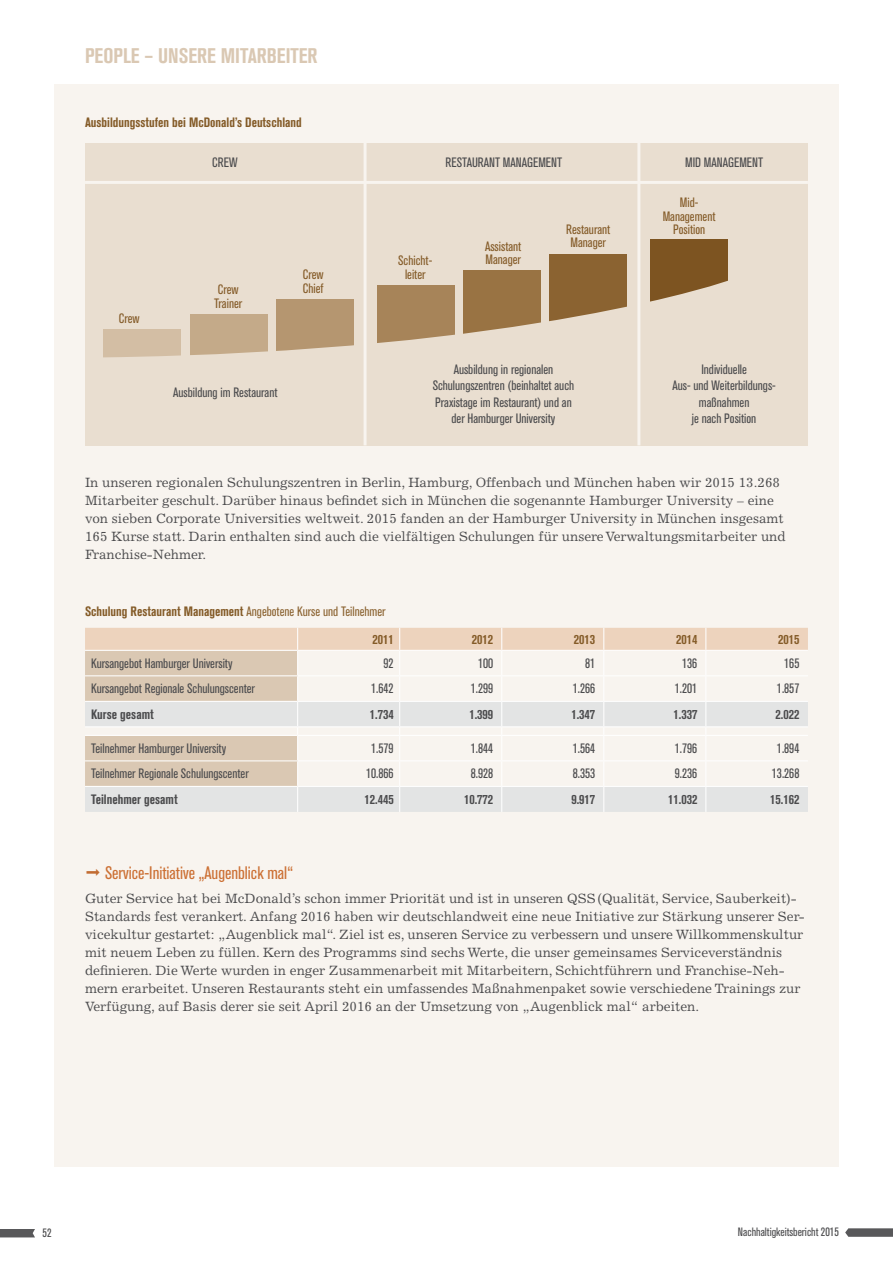
<style>
.page{position:relative;width:893px;height:1263px;background:#fff}
.page>*{position:absolute;margin:0;border:0;box-sizing:border-box;transform-origin:0 0}
.t1{font:700 condensed 21px "Akzidenz Grotesk BQ";color:#dac8b3}
.t2{font:condensed 18px "Akzidenz Grotesk BQ";color:#cc7034}
.t3{font:13.5px/18px "Excelsior LT Std";color:#4b4b4d}
.t4{font:condensed 13.5px/16.2px "Akzidenz Grotesk BQ";color:#4b4b4d;text-align:center}
.t5{font:700 condensed 13.5px "Akzidenz Grotesk BQ";color:#845b28}
.t6{font:condensed 13.5px/13.5px "Akzidenz Grotesk BQ";color:#845b28}
.t7{font:700 condensed 13.5px "Akzidenz Grotesk BQ";color:#4b4b4d}
.t8{font:condensed 12px "Akzidenz Grotesk BQ";color:#4b4b4d}
.s1{font-weight:400;color:#8b6331}
</style>
<div class="page">
<svg style="left:0;top:1229px;width:35px;height:8px"></svg>
<svg style="left:845px;top:1228px;width:48px;height:9px"></svg>
<div style="left:54px;top:84px;width:785px;height:1082px;background:#f8f4ef"></div>
<svg style="left:85px;top:628px;width:723px;height:184px"></svg>
<div style="left:85px;top:143px;width:723px;height:302px;background:#e9ded0"></div>
<div style="left:463px;top:270px;width:78px;height:89px;background:#997343"></div>
<div style="left:549px;top:254px;width:78px;height:105px;background:#8b6331"></div>
<div style="left:650px;top:240px;width:78px;height:119px;background:#7d5421"></div>
<svg style="left:103px;top:280px;width:625px;height:93px"></svg>
<hr style="left:364px;top:143px;width:3px;height:302px;background:#f8f4ef">
<hr style="left:637px;top:143px;width:3px;height:302px;background:#f8f4ef">
<hr style="left:85px;top:181px;width:723px;height:3px;background:#f8f4ef">
<h1 class="t1" style="left:85px;top:44px;width:234px">PEOPLE – UNSERE MITARBEITER</h1>
<p class="t5" style="left:85px;top:115px;width:218px">Ausbildungsstufen bei McDonald’s Deutschland</p>
<p class="t4" style="left:212px;top:154px;width:27px">CREW</p>
<p class="t4" style="left:446px;top:154px;width:118px">RESTAURANT MANAGEMENT</p>
<p class="t4" style="left:685px;top:154px;width:80px">MID MANAGEMENT</p>
<p class="t6" style="left:119px;top:311px;width:22px">Crew</p>
<p class="t6" style="left:214px;top:283px;width:30px">Crew<br>Trainer</p>
<p class="t6" style="left:303px;top:268px;width:22px">Crew<br>Chief</p>
<p class="t4" style="left:173px;top:384px;width:106px">Ausbildung im Restaurant</p>
<p class="t6" style="left:398px;top:254px;width:35px;text-align:center">Schicht&shy;leiter</p>
<p class="t6" style="left:485px;top:240px;width:38px">Assistant<br>Manager</p>
<p class="t6" style="left:566px;top:223px;width:46px;text-align:center">Restaurant<br>Manager</p>
<p class="t6" style="left:663px;top:196px;width:54px;text-align:center">Mid-<br>Management<br>Position</p>
<p class="t4" style="left:433px;top:362px;width:143px">Ausbildung in regionalen<br>Schulungszentren (beinhaltet auch<br>Praxistage im Restaurant) und an der Hamburger University</p>
<p class="t4" style="left:672px;top:362px;width:105px">Individuelle<br>Aus- und Weiterbildungs&shy;maßnahmen<br>je nach Position</p>
<p class="t3" style="left:85px;top:474px;width:702px">In unseren regionalen Schulungszentren in Berlin, Hamburg, Offenbach und München haben wir 2015 13.268<br>Mitarbeiter geschult. Darüber hinaus befindet sich in München die sogenannte Hamburger University – eine von sieben Corporate Universities weltweit. 2015 fanden an der Hamburger University in München insgesamt 165 Kurse statt. Darin enthalten sind auch die vielfältigen Schulungen für unsere Verwaltungsmitarbeiter und Franchise-Nehmer.</p>
<p class="t5" style="left:85px;top:604px;width:302px">Schulung Restaurant Management <span class="s1">Angebotene Kurse und Teilnehmer</span></p>
<p class="t5" style="left:372px;top:632px;width:23px">2011</p>
<p class="t5" style="left:472px;top:632px;width:23px">2012</p>
<p class="t5" style="left:574px;top:632px;width:23px">2013</p>
<p class="t5" style="left:676px;top:632px;width:23px">2014</p>
<p class="t5" style="left:778px;top:632px;width:23px">2015</p>
<p class="t4" style="left:91px;top:655px;width:143px">Kursangebot Hamburger University</p>
<p class="t4" style="left:384px;top:655px;width:12px">92</p>
<p class="t4" style="left:478px;top:655px;width:17px">100</p>
<p class="t4" style="left:585px;top:655px;width:12px">81</p>
<p class="t4" style="left:682px;top:655px;width:17px">136</p>
<p class="t4" style="left:784px;top:655px;width:17px">165</p>
<p class="t4" style="left:91px;top:681px;width:165px">Kursangebot Regionale Schulungscenter</p>
<p class="t4" style="left:371px;top:681px;width:24px">1.642</p>
<p class="t4" style="left:471px;top:681px;width:24px">1.299</p>
<p class="t4" style="left:573px;top:681px;width:24px">1.266</p>
<p class="t4" style="left:675px;top:681px;width:24px">1.201</p>
<p class="t4" style="left:777px;top:681px;width:24px">1.857</p>
<p class="t7" style="left:91px;top:707px;width:64px">Kurse gesamt</p>
<p class="t7" style="left:370px;top:707px;width:25px">1.734</p>
<p class="t7" style="left:469px;top:707px;width:25px">1.399</p>
<p class="t7" style="left:571px;top:707px;width:25px">1.347</p>
<p class="t7" style="left:673px;top:707px;width:25px">1.337</p>
<p class="t7" style="left:775px;top:707px;width:25px">2.022</p>
<p class="t4" style="left:91px;top:740px;width:137px">Teilnehmer Hamburger University</p>
<p class="t4" style="left:371px;top:740px;width:24px">1.579</p>
<p class="t4" style="left:471px;top:740px;width:24px">1.844</p>
<p class="t4" style="left:573px;top:740px;width:24px">1.564</p>
<p class="t4" style="left:675px;top:740px;width:24px">1.796</p>
<p class="t4" style="left:777px;top:740px;width:24px">1.894</p>
<p class="t4" style="left:91px;top:766px;width:159px">Teilnehmer Regionale Schulungscenter</p>
<p class="t4" style="left:366px;top:766px;width:29px">10.866</p>
<p class="t4" style="left:471px;top:766px;width:24px">8.928</p>
<p class="t4" style="left:573px;top:766px;width:24px">8.353</p>
<p class="t4" style="left:675px;top:766px;width:24px">9.236</p>
<p class="t4" style="left:772px;top:766px;width:29px">13.268</p>
<p class="t7" style="left:91px;top:792px;width:88px">Teilnehmer gesamt</p>
<p class="t7" style="left:364px;top:792px;width:31px">12.445</p>
<p class="t7" style="left:464px;top:792px;width:31px">10.772</p>
<p class="t7" style="left:571px;top:792px;width:25px">9.917</p>
<p class="t7" style="left:668px;top:792px;width:31px">11.032</p>
<p class="t7" style="left:770px;top:792px;width:31px">15.162</p>
<h2 class="t2" style="left:105px;top:862px;width:189px">Service-Initiative „Augenblick mal“</h2>
<p class="t3" style="left:85px;top:889px;width:721px">Guter Service hat bei McDonald’s schon immer Priorität und ist in unseren QSS(Qualität, Service, Sauberkeit)- Standards fest verankert. Anfang 2016 haben wir deutschlandweit eine neue Initiative zur Stärkung unserer Ser&shy;vicekultur gestartet: „Augenblick mal“. Ziel ist es, unseren Service zu verbessern und unsere Willkommenskultur mit neuem Leben zu füllen. Kern des Programms sind sechs Werte, die unser gemeinsames Serviceverständnis definieren. Die Werte wurden in enger Zusammenarbeit mit Mitarbeitern, Schichtführern und Franchise-Neh&shy;mern erarbeitet. Unseren Restaurants steht ein umfassendes Maßnahmenpaket sowie verschiedene Trainings zur Verfügung, auf Basis derer sie seit April 2016 an der Umsetzung von „Augenblick mal“ arbeiten.</p>
<p class="t8" style="left:43px;top:1226px;width:10px">52</p>
<p class="t8" style="left:738px;top:1225px;width:102px">Nachhaltigkeitsbericht 2015</p>
</div>
